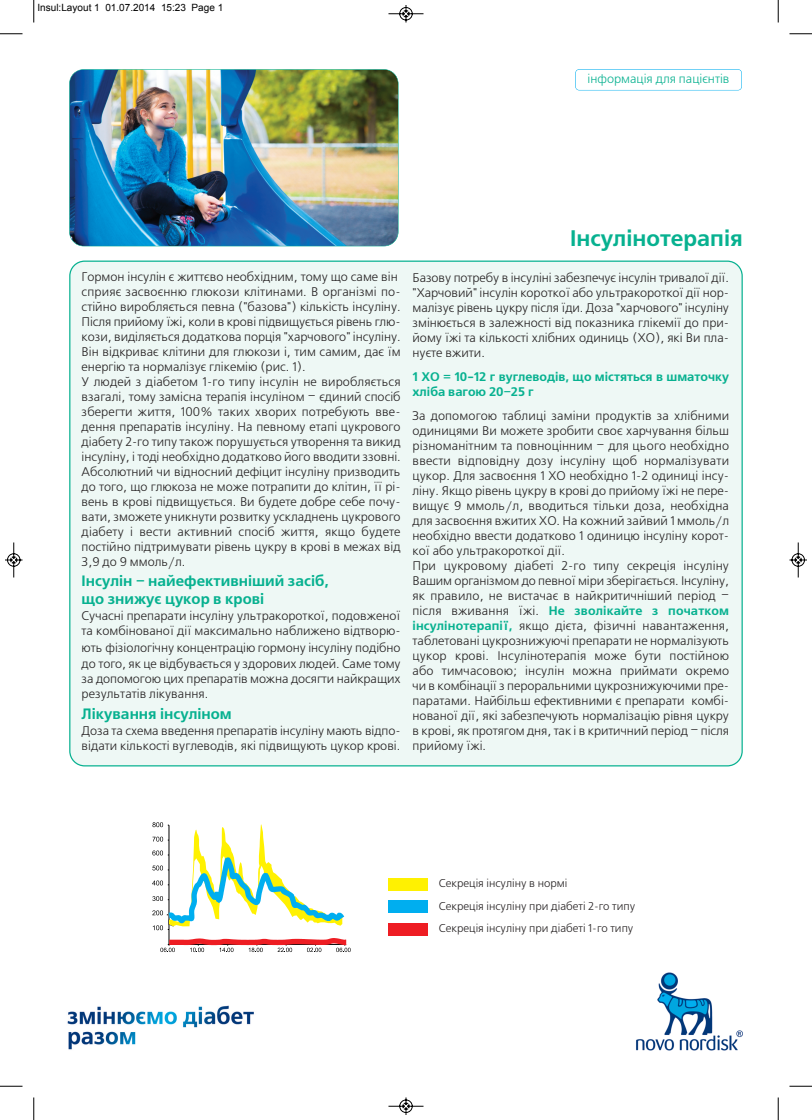
<style>
.page{position:relative;width:812px;height:1120px;background:#fff}
.page>*{position:absolute;margin:0;border:0;box-sizing:border-box;transform-origin:0 0}
.t1{font:700 22.5px "Free Set C";color:#07b190}
.t2{font:700 15px/18px "Free Set C";color:#07b190}
.t3{font:12.5px/15px "Free Set C";color:#231f20}
.t4{font:700 12.5px/15px "Free Set C";color:#07b190}
.t5{font:12.5px "Free Set C";color:#07b190}
.t6{font:11.25px/22.5px "Free Set C";color:#231f20}
.t7{font:10px "Arial";color:#000}
.s1{font-weight:700;color:#07b190}
</style>
<div class="page">
<img style="left:67px;top:1005px;width:187px;height:45px">
<div style="left:69px;top:261px;width:673px;height:505px;background:#eef8f5"></div>
<div style="left:575px;top:69px;width:167px;height:21px;border:1px solid #00aeef;border-radius:4px"></div>
<img style="left:69px;top:69px;width:329px;height:177px;border-radius:14px">
<div style="left:69px;top:69px;width:329px;height:177px;border:1px solid #07b190;border-radius:14px"></div>
<svg style="left:152px;top:822px;width:199px;height:130px"></svg>
<div style="left:388px;top:878px;width:39px;height:13px;background:#fff101"></div>
<div style="left:388px;top:923px;width:39px;height:13px;background:#ee1d23"></div>
<div style="left:388px;top:900px;width:39px;height:13px;background:#00aeef"></div>
<img style="left:636px;top:972px;width:107px;height:79px">
<svg style="left:33px;top:0;width:2px;height:22px"></svg>
<svg style="left:0;top:33px;width:22px;height:2px"></svg>
<svg style="left:778px;top:0;width:1px;height:22px"></svg>
<svg style="left:789px;top:33px;width:23px;height:2px"></svg>
<svg style="left:33px;top:1097px;width:2px;height:23px"></svg>
<svg style="left:0;top:1086px;width:22px;height:1px"></svg>
<svg style="left:778px;top:1097px;width:1px;height:23px"></svg>
<svg style="left:789px;top:1086px;width:23px;height:1px"></svg>
<svg style="left:388px;top:5px;width:36px;height:18px"></svg>
<svg style="left:388px;top:1097px;width:36px;height:18px"></svg>
<svg style="left:5px;top:542px;width:18px;height:36px"></svg>
<svg style="left:789px;top:542px;width:18px;height:36px"></svg>
<p class="t7" style="left:38px;top:2px;width:187px">Insul:Layout 1 01.07.2014 15:23 Page 1</p>
<p class="t5" style="left:587px;top:72px;width:143px">інформація для пацієнтів</p>
<p class="t3" style="left:82px;top:269px;width:320px">Гормон інсулін є життєво необхідним, тому що саме він сприяє засвоєнню глюкози клітинами. В організмі по&shy;стійно виробляється певна ("базова") кількість інсуліну.<br>Після прийому їжі, коли в крові підвищується рівень глю&shy;кози, виділяється додаткова порція "харчового" інсуліну.<br>Він відкриває клітини для глюкози і, тим самим, дає їм енергію та нормалізує глікемію (рис. 1).<br>У людей з діабетом 1-го типу інсулін не виробляється взагалі, тому замісна терапія інсуліном – єдиний спосіб зберегти життя, 100% таких хворих потребують вве&shy;дення препаратів інсуліну. На певному етапі цукрового діабету 2-го типу також порушується утворення та викид інсуліну, і тоді необхідно додатково його вводити ззовні.<br>Абсолютний чи відносний дефіцит інсуліну призводить до того, що глюкоза не може потрапити до клітин, її рі&shy;вень в крові підвищується. Ви будете добре себе почу&shy;вати, зможете уникнути розвитку ускладнень цукрового діабету і вести активний спосіб життя, якщо будете постійно підтримувати рівень цукру в крові в межах від 3,9 до 9 ммоль/л.</p>
<p class="t2" style="left:82px;top:572px;width:248px">Інсулін – найефективніший засіб, що знижує цукор в крові</p>
<p class="t3" style="left:82px;top:608px;width:320px">Сучасні препарати інсуліну ультракороткої, подовженої та комбінованої дії максимально наближено відтворю-</p>
<p class="t3" style="left:82px;top:640px;width:320px;line-height:16.2px">ють фізіологічну концентрацію гормону інсуліну подібно до того, як це відбувається у здорових людей. Саме тому</p>
<p class="t3" style="left:82px;top:671px;width:320px">за допомогою цих препаратів можна досягти найкращих результатів лікування.</p>
<p class="t2" style="left:82px;top:704px;width:152px">Лікування інсуліном</p>
<p class="t3" style="left:82px;top:723px;width:320px">Доза та схема введення препаратів інсуліну мають відпо&shy;відати кількості вуглеводів, які підвищують цукор крові.</p>
<h1 class="t1" style="left:570px;top:225px;width:174px">Інсулінотерапія</h1>
<p class="t3" style="left:412px;top:270px;width:318px;text-align:justify">Базову потребу в інсуліні забезпечує інсулін тривалої дії. "Харчовий" інсулін короткої або ультракороткої дії нор&shy;малізує рівень цукру після їди. Доза "харчового" інсуліну змінюється в залежності від показника глікемії до при&shy;йому їжі та кількості хлібних одиниць (ХО), які Ви пла&shy;нуєте вжити.</p>
<p class="t4" style="left:412px;top:369px;width:318px">1 ХО = 10-12 г вуглеводів, що містяться в шматочку хліба вагою 20–25 г</p>
<p class="t3" style="left:412px;top:409px;width:318px">За допомогою таблиці заміни продуктів за хлібними одиницями Ви можете зробити своє харчування більш різноманітним та повноцінним – для цього необхідно ввести відповідну дозу інсуліну щоб нормалізувати цукор. Для засвоєння 1 ХО необхідно 1-2 одиниці інсу&shy;ліну. Якщо рівень цукру в крові до прийому їжі не пере&shy;вищує 9 ммоль/л, вводиться тільки доза, необхідна для засвоєння вжитих ХО. На кожний зайвий 1 ммоль/л необхідно ввести додатково 1 одиницю інсуліну корот&shy;кої або ультракороткої дії.<br>При цукровому діабеті 2-го типу секреція інсуліну Вашим організмом до певної міри зберігається. Інсуліну, як правило, не вистачає в найкритичніший період – після вживання їжі. <span class="s1">Не зволікайте з початком інсулінотерапії,</span> якщо дієта, фізичні навантаження, таблетовані цукрознижуючі препарати не нормалізують цукор крові. Інсулінотерапія може бути постійною або тимчасовою; інсулін можна приймати окремо чи в комбінації з пероральними цукрознижуючими пре&shy;паратами. Найбільш ефективними є препарати комбі&shy;нованої дії, які забезпечують нормалізацію рівня цукру в крові, як протягом дня, так і в критичний період – після прийому їжі.</p>
<p class="t6" style="left:439px;top:872px;width:198px">Секреція інсуліну в нормі<br>Секреція інсуліну при діабеті 2-го типу<br>Секреція інсуліну при діабеті 1-го типу</p>
</div>
